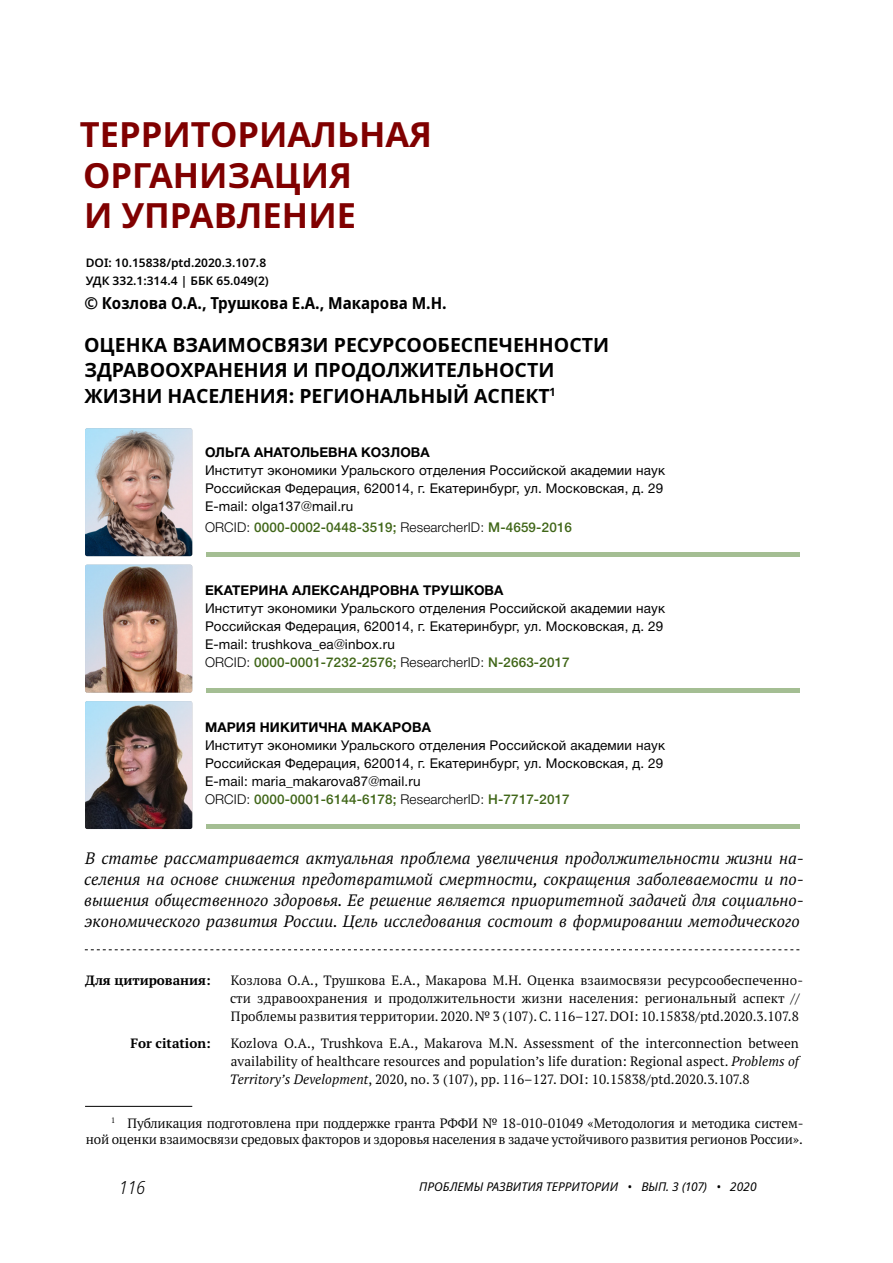
<style>
.page{position:relative;width:893px;height:1263px;background:#fff}
.page>*{position:absolute;margin:0;border:0;box-sizing:border-box;transform-origin:0 0}
.t1{font:700 34.5px/40.5px "Noto Sans";color:#800000}
.t2{font:700 19.5px/25.5px "Noto Sans";color:#000}
.t3{font:italic 300 semi-condensed 18px "Noto Sans";color:#000}
.t4{font:italic 16.5px/21px "PT Serif Pro";color:#000;text-align:justify}
.t5{font:700 semi-condensed 16.5px "Noto Sans";color:#000}
.t6{font:13.5px/18px "PT Serif Pro";letter-spacing:.005em;color:#000;text-align:right}
.t7{font:13.5px/18px "Helvetica Neue Cyr";letter-spacing:.01em;color:#000}
.t8{font:700 13.5px "Helvetica Neue Cyr";letter-spacing:.01em;color:#000}
.t9{font:500 13.5px "Helvetica Neue Cyr";letter-spacing:.01em;color:#406618}
.t10{font:700 13.5px "PT Serif Pro";color:#000}
.t11{font:600 12px/18.6px "Noto Sans";color:#000}
.t12{font:italic 12px "Noto Sans";color:#000}
.s1{font-weight:300;color:#000}
.s2{font-weight:300}
.s3{font-weight:500;color:#406618}
.s4{font-style:italic}
</style>
<div class="page">
<hr style="left:85px;top:1106px;width:107px;height:1px;background:#000">
<svg style="left:85px;top:949px;width:714px;height:1px"></svg>
<hr style="left:206px;top:552px;width:593px;height:4px;background:#a4be93">
<div style="left:206px;top:688px;width:593px;height:5px;background:#a4be93"></div>
<hr style="left:206px;top:825px;width:593px;height:4px;background:#a4be93">
<img style="left:85px;top:428px;width:107px;height:128px">
<img style="left:85px;top:565px;width:107px;height:128px">
<img style="left:85px;top:701px;width:107px;height:128px">
<h1 class="t1" style="left:80px;top:115px;width:354px">ТЕРРИТОРИАЛЬНАЯ<br>ОРГАНИЗАЦИЯ<br>И УПРАВЛЕНИЕ</h1>
<p class="t11" style="left:86px;top:253px;width:185px">DOI: 10.15838/ptd.2020.3.107.8<br>УДК 332.1:314.4 | ББК 65.049(2)</p>
<p class="t5" style="left:84px;top:291px;width:364px">© Козлова О.А., Трушкова Е.А., Макарова М.Н.</p>
<h2 class="t2" style="left:84px;top:332px;width:526px">ОЦЕНКА ВЗАИМОСВЯЗИ РЕСУРСООБЕСПЕЧЕННОСТИ<br>ЗДРАВООХРАНЕНИЯ И ПРОДОЛЖИТЕЛЬНОСТИ<br>ЖИЗНИ НАСЕЛЕНИЯ: РЕГИОНАЛЬНЫЙ АСПЕКТ<sup>1</sup></h2>
<p class="t8" style="left:205px;top:445px;width:226px">ОЛЬГА АНАТОЛЬЕВНА КОЗЛОВА</p>
<p class="t7" style="left:205px;top:462px;width:462px">Институт экономики Уральского отделения Российской академии наук<br>Российская Федерация, 620014, г. Екатеринбург, ул. Московская, д. 29<br>E-mail: olga137@mail.ru</p>
<p class="t9" style="left:205px;top:520px;width:369px"><span class="s1">ORCID:</span> 0000-0002-0448-3519; <span class="s1">ResearcherID:</span> М-4659-2016</p>
<p class="t8" style="left:205px;top:583px;width:300px">ЕКАТЕРИНА АЛЕКСАНДРОВНА ТРУШКОВА</p>
<p class="t7" style="left:205px;top:599px;width:462px">Институт экономики Уральского отделения Российской академии наук Российская Федерация, 620014, г. Екатеринбург, ул. Московская, д. 29<br>E-mail: trushkova_ea@inbox.ru<br><span class="s2">ORCID:</span> <span class="s3">0000-0001-7232-2576;</span> <span class="s2">ResearcherID:</span> <span class="s3">N-2663-2017</span></p>
<p class="t8" style="left:205px;top:719px;width:227px">МАРИЯ НИКИТИЧНА МАКАРОВА</p>
<p class="t7" style="left:205px;top:736px;width:462px">Институт экономики Уральского отделения Российской академии наук Российская Федерация, 620014, г. Екатеринбург, ул. Московская, д. 29<br>E-mail: maria_makarova87@mail.ru<br><span class="s2">ORCID:</span> <span class="s3">0000-0001-6144-6178;</span> <span class="s2">ResearcherID:</span> <span class="s3">Н-7717-2017</span></p>
<p class="t4" style="left:84px;top:847px;width:721px">В статье рассматривается актуальная проблема увеличения продолжительности жизни на&shy;селения на основе снижения предотвратимой смертности, сокращения заболеваемости и по&shy;вышения общественного здоровья. Ее решение является приоритетной задачей для социально&shy;экономического развития России. Цель исследования состоит в формировании методического</p>
<p class="t10" style="left:85px;top:971px;width:127px">Для цитирования:</p>
<p class="t10" style="left:130px;top:1034px;width:82px">For citation:</p>
<p class="t6" style="left:230px;top:970px;width:574px;text-align:left">Козлова О.А., Трушкова Е.А., Макарова М.Н. Оценка взаимосвязи ресурсообеспеченно&shy;сти здравоохранения и продолжительности жизни населения: региональный аспект //<br>Проблемы развития территории. 2020. № 3 (107). С. 116–127. DOI: 10.15838/ptd.2020.3.107.8</p>
<p class="t6" style="left:230px;top:1034px;width:570px;text-align:justify">Kozlova O.A., Trushkova E.A., Makarova M.N. Assessment of the interconnection between availability of healthcare resources and population’s life duration: Regional aspect. <span class="s4">Problems of Territory’s Development</span>, 2020, no. 3 (107), pp. 116–127. DOI: 10.15838/ptd.2020.3.107.8</p>
<p class="t6" style="left:86px;top:1114px;width:719px;line-height:16.2px"><sup>1</sup> Публикация подготовлена при поддержке гранта РФФИ № 18-010-01049 «Методология и методика систем&shy;ной оценки взаимосвязи средовых факторов и здоровья населения в задаче устойчивого развития регионов России».</p>
<h3 class="t3" style="left:119px;top:1175px;width:28px">116</h3>
<p class="t12" style="left:419px;top:1178px;width:339px">ПРОБЛЕМЫ РАЗВИТИЯ ТЕРРИТОРИИ • ВЫП. 3 (107) • 2020</p>
</div>
